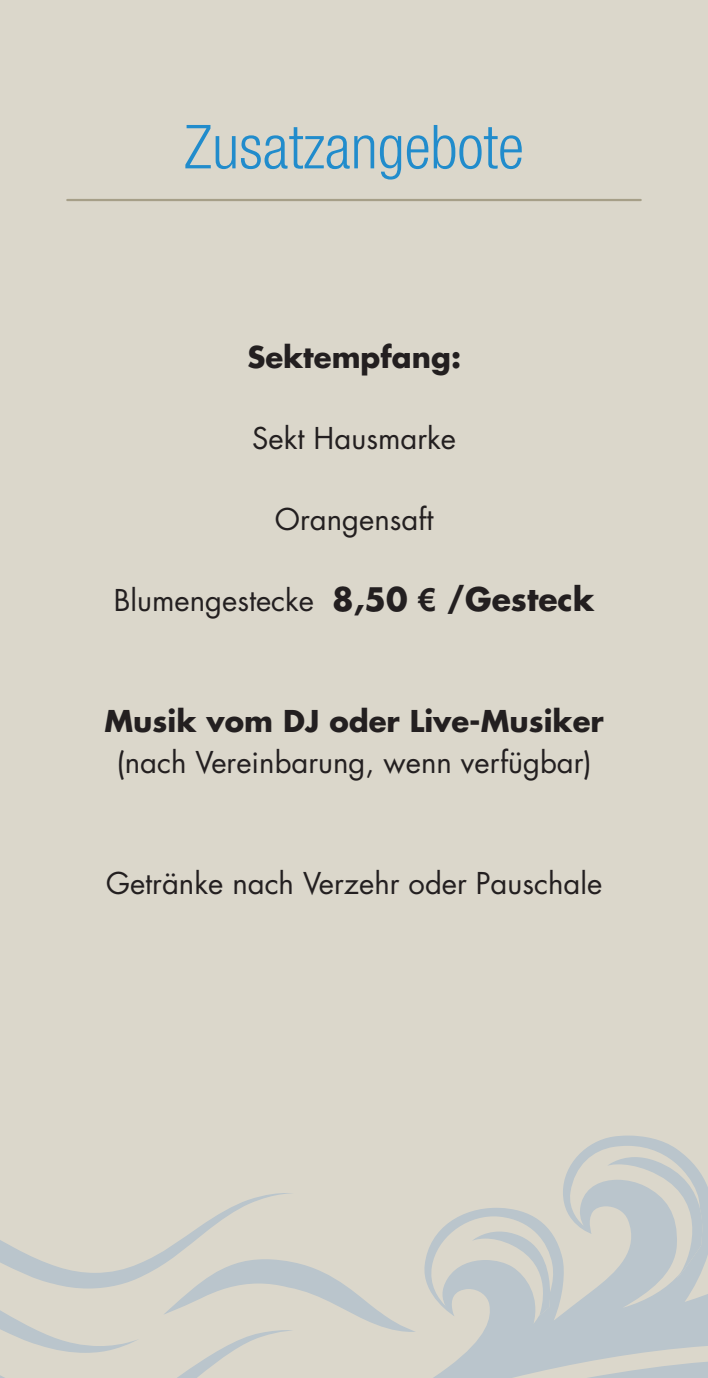
<style>
.page{position:relative;width:708px;height:1378px;background:#dbd7cb}
.page>*{position:absolute;margin:0;border:0;box-sizing:border-box;transform-origin:0 0}
.t1{font:300 condensed 60.75px "Helvetica Neue";color:#218ccc}
.t2{font:29.25px "Futura";color:#231f20}
.t3{font:700 29.25px "Futura";color:#231f20}
.s1{font-weight:700;font-size:31.5px}
.s2{font-family:"Arial";font-weight:700;font-size:31.5px}
</style>
<div class="page">
<svg style="left:0;top:1193px;width:415px;height:185px"></svg>
<svg style="left:424px;top:1135px;width:284px;height:243px"></svg>
<svg style="left:586px;top:1361px;width:122px;height:17px"></svg>
<svg style="left:472px;top:1231px;width:82px;height:85px"></svg>
<svg style="left:607px;top:1157px;width:101px;height:120px"></svg>
<hr style="left:67px;top:199px;width:574px;height:2px;background:#a69f88">
<h1 class="t1" style="left:184px;top:112px;width:341px">Zusatzangebote</h1>
<p class="t3" style="left:247px;top:337px;width:215px">Sektempfang:</p>
<p class="t2" style="left:252px;top:419px;width:205px">Sekt Hausmarke</p>
<p class="t2" style="left:275px;top:500px;width:160px">Orangensaft</p>
<p class="t2" style="left:114px;top:581px;width:482px">Blumengestecke <span class="s1">8,50</span> <span class="s2">€</span> <span class="s1">/Gesteck</span></p>
<p class="t3" style="left:105px;top:702px;width:501px">Musik vom DJ oder Live-Musiker</p>
<p class="t2" style="left:116px;top:743px;width:477px">(nach Vereinbarung, wenn verfügbar)</p>
<p class="t2" style="left:106px;top:865px;width:498px">Getränke nach Verzehr oder Pauschale</p>
</div>
